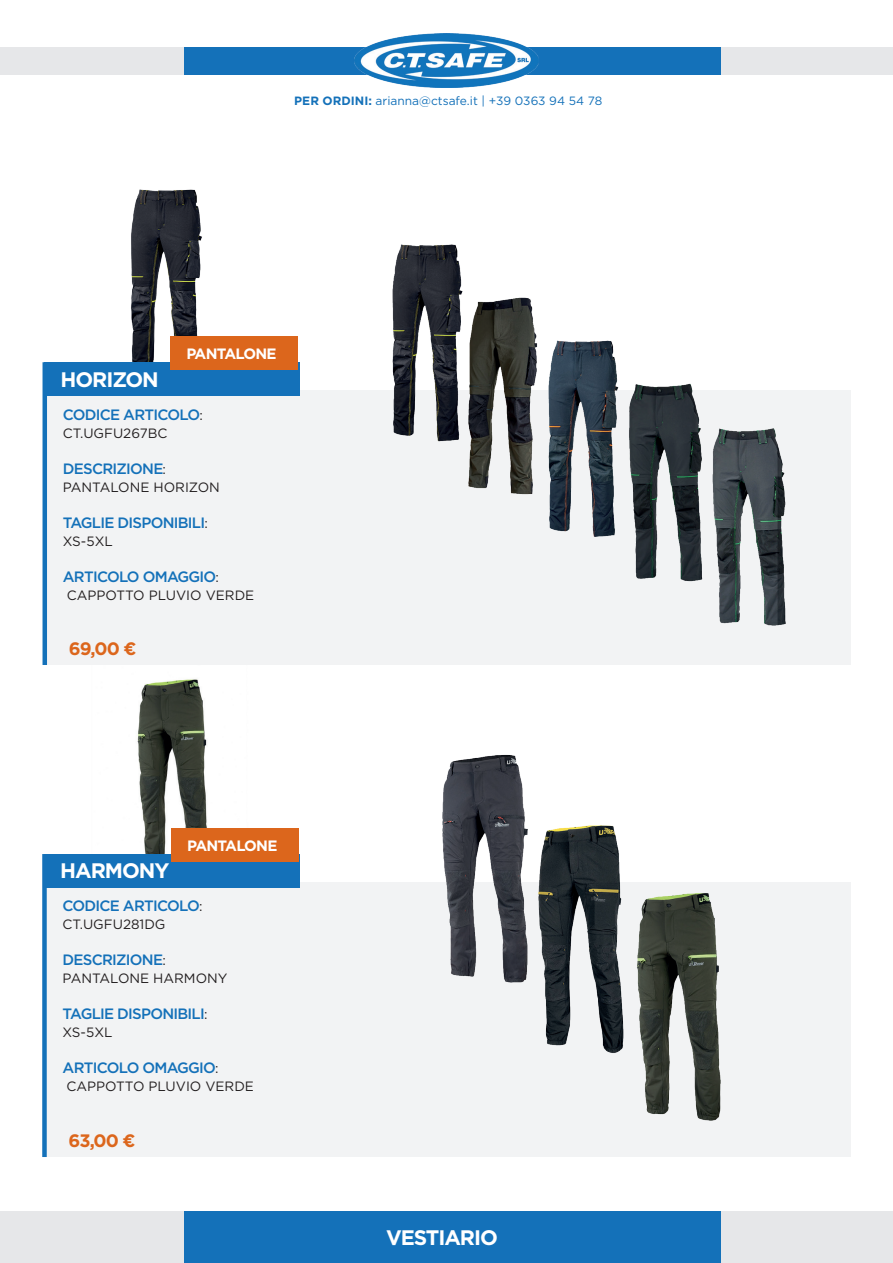
<style>
.page{position:relative;width:893px;height:1263px;background:#fff}
.page>*{position:absolute;margin:0;border:0;box-sizing:border-box;transform-origin:0 0}
.t1{font:700 21px "Gotham";letter-spacing:-.05em;color:#fff}
.t2{font:700 18px "Gotham";letter-spacing:-.055em;color:#dc661c}
.t3{font:500 15px "Gotham";letter-spacing:-.05em;color:#1471b9}
.t4{font:700 15px "Gotham";letter-spacing:-.05em;color:#fff}
.t5{font:13.5px "Gotham";color:#231f20}
.t6{font:12px "Gotham";color:#1471b9}
.s1{font-weight:700}
.s2{font-weight:400;font-size:13.5px;color:#231f20}
</style>
<div class="page">
<div style="left:183px;top:47px;width:539px;height:27px;background:#1471b9"></div>
<img style="left:355px;top:34px;width:183px;height:53px">
<div style="left:0;top:47px;width:183px;height:27px;background:#e6e7e9"></div>
<div style="left:722px;top:47px;width:171px;height:27px;background:#e6e7e9"></div>
<div style="left:183px;top:1212px;width:539px;height:51px;background:#1471b9"></div>
<div style="left:0;top:1212px;width:183px;height:51px;background:#e6e7e9"></div>
<div style="left:722px;top:1212px;width:171px;height:51px;background:#e6e7e9"></div>
<div style="left:45px;top:391px;width:805px;height:274px;background:#f2f3f4"></div>
<div style="left:45px;top:362px;width:255px;height:34px;background:#1471b9"></div>
<hr style="left:43px;top:362px;width:4px;height:303px;background:#1471b9">
<img style="left:131px;top:189px;width:71px;height:173px">
<div style="left:171px;top:336px;width:127px;height:34px;background:#dc661c"></div>
<img style="left:351px;top:244px;width:481px;height:382px">
<div style="left:45px;top:882px;width:805px;height:275px;background:#f2f3f4"></div>
<img style="left:442px;top:754px;width:279px;height:367px">
<div style="left:44px;top:853px;width:256px;height:34px;background:#1471b9"></div>
<div style="left:42px;top:854px;width:5px;height:303px;background:#1471b9"></div>
<img style="left:137px;top:679px;width:70px;height:174px">
<div style="left:171px;top:827px;width:128px;height:34px;background:#dc661c"></div>
<p class="t6" style="left:294px;top:93px;width:309px"><span class="s1">PER ORDINI:</span> arianna@ctsafe.it | +39 0363 94 54 78</p>
<p class="t4" style="left:186px;top:343px;width:92px">PANTALONE</p>
<h1 class="t1" style="left:61px;top:365px;width:100px">HORIZON</h1>
<p class="t3" style="left:63px;top:404px;width:141px">CODICE ARTICOLO<span class="s2">:</span></p>
<p class="t5" style="left:63px;top:424px;width:106px">CT.UGFU267BC</p>
<p class="t3" style="left:63px;top:458px;width:105px">DESCRIZIONE<span class="s2">:</span></p>
<p class="t5" style="left:63px;top:478px;width:159px">PANTALONE HORIZON</p>
<p class="t3" style="left:63px;top:512px;width:146px">TAGLIE DISPONIBILI<span class="s2">:</span></p>
<p class="t5" style="left:63px;top:532px;width:51px">XS-5XL</p>
<p class="t3" style="left:63px;top:566px;width:158px">ARTICOLO OMAGGIO<span class="s2">:</span></p>
<p class="t5" style="left:67px;top:586px;width:189px">CAPPOTTO PLUVIO VERDE</p>
<p class="t2" style="left:69px;top:637px;width:69px">69,00 €</p>
<p class="t4" style="left:187px;top:835px;width:92px">PANTALONE</p>
<h1 class="t1" style="left:60px;top:857px;width:111px">HARMONY</h1>
<p class="t3" style="left:63px;top:896px;width:141px">CODICE ARTICOLO<span class="s2">:</span></p>
<p class="t5" style="left:63px;top:916px;width:104px">CT.UGFU281DG</p>
<p class="t3" style="left:63px;top:950px;width:105px">DESCRIZIONE<span class="s2">:</span></p>
<p class="t5" style="left:63px;top:970px;width:166px">PANTALONE HARMONY</p>
<p class="t3" style="left:63px;top:1004px;width:146px">TAGLIE DISPONIBILI<span class="s2">:</span></p>
<p class="t5" style="left:63px;top:1024px;width:51px">XS-5XL</p>
<p class="t3" style="left:63px;top:1058px;width:158px">ARTICOLO OMAGGIO<span class="s2">:</span></p>
<p class="t5" style="left:67px;top:1078px;width:189px">CAPPOTTO PLUVIO VERDE</p>
<p class="t2" style="left:69px;top:1129px;width:68px">63,00 €</p>
<h1 class="t1" style="left:386px;top:1223px;width:113px">VESTIARIO</h1>
</div>
